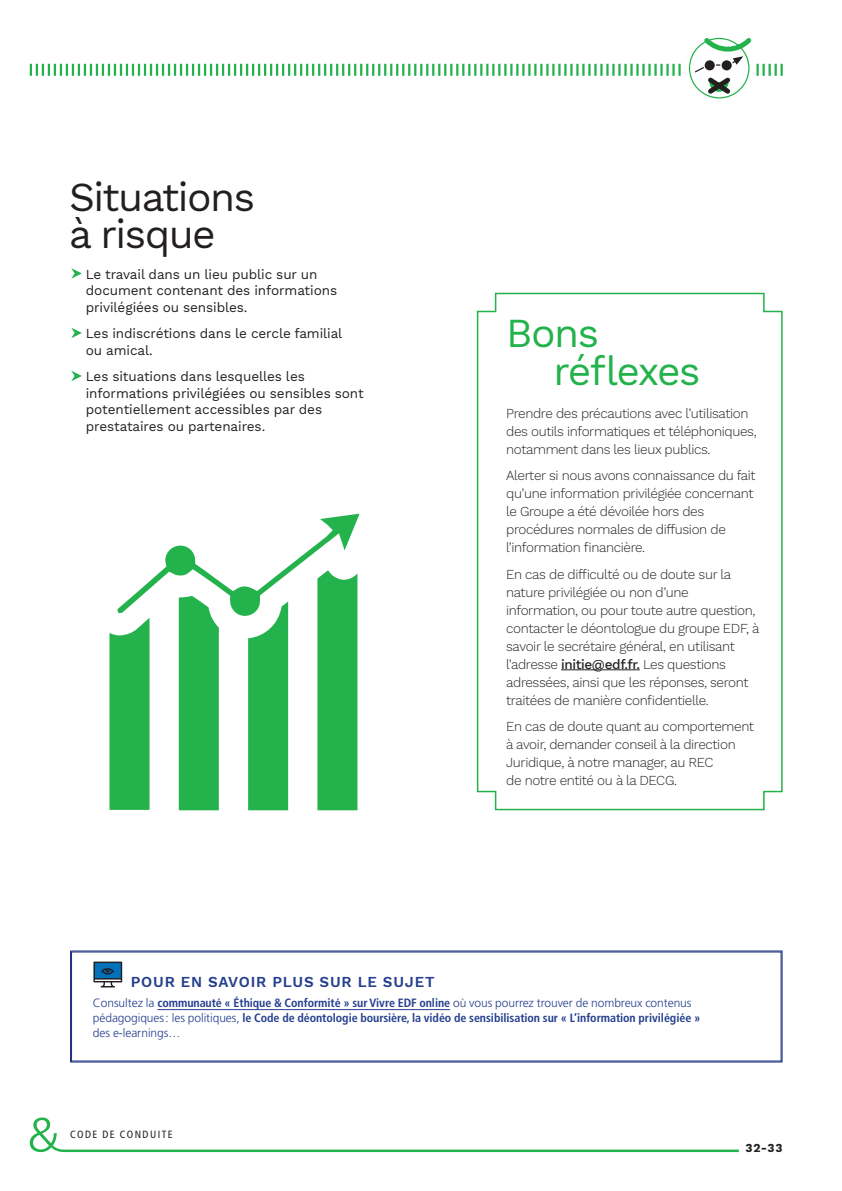
<style>
.page{position:relative;width:842px;height:1191px;background:#fff}
.page>*{position:absolute;margin:0;border:0;box-sizing:border-box;transform-origin:0 0}
.t1{font:40.5px/37.5px "Work Sans";letter-spacing:-.035em;color:#231f20}
.t2{font:40.5px/37.5px "Work Sans";letter-spacing:-.04em;color:#23b24b}
.t3{font:600 15px "Work Sans";letter-spacing:.055em;color:#253f8e}
.t4{font:300 13.5px/18px "Work Sans";letter-spacing:-.025em;color:#231f20}
.t5{font:13.5px/16.5px "Work Sans";letter-spacing:-.005em;color:#231f20}
.t6{font:700 condensed 12px/15px "Frutiger";letter-spacing:-.005em;color:#253f8e}
.t7{font:700 12px "Work Sans";color:#231f20}
.t8{font:condensed 10.5px "Frutiger";letter-spacing:.135em;color:#231f20}
.s1{font-weight:500}
.s2{font-weight:300;font-stretch:normal}
</style>
<div class="page">
<svg style="left:476px;top:292px;width:307px;height:519px"></svg>
<hr style="left:561px;top:669px;width:79px;height:1px;background:#231f20">
<svg style="left:70px;top:950px;width:713px;height:112px"></svg>
<svg style="left:93px;top:961px;width:29px;height:26px"></svg>
<svg style="left:71px;top:268px;width:11px;height:11px"></svg>
<svg style="left:71px;top:328px;width:11px;height:10px"></svg>
<svg style="left:71px;top:371px;width:11px;height:10px"></svg>
<svg style="left:109px;top:637px;width:249px;height:173px"></svg>
<svg style="left:109px;top:513px;width:251px;height:124px"></svg>
<svg style="left:30px;top:37px;width:753px;height:61px"></svg>
<div style="left:704px;top:60px;width:11px;height:11px;background:#231f20;border-radius:50%"></div>
<div style="left:703px;top:59px;width:13px;height:13px;border:1px solid #fff;border-radius:50%"></div>
<div style="left:721px;top:60px;width:11px;height:11px;background:#231f20;border-radius:50%"></div>
<div style="left:720px;top:59px;width:13px;height:13px;border:1px solid #fff;border-radius:50%"></div>
<svg style="left:30px;top:1117px;width:709px;height:35px"></svg>
<h1 class="t1" style="left:69px;top:180px;width:187px">Situations à risque</h1>
<p class="t5" style="left:86px;top:266px;width:253px">Le travail dans un lieu public sur un document contenant des informations privilégiées ou sensibles.</p>
<p class="t5" style="left:86px;top:326px;width:258px">Les indiscrétions dans le cercle familial ou amical.</p>
<p class="t5" style="left:86px;top:369px;width:279px">Les situations dans lesquelles les informations privilégiées ou sensibles sont potentiellement accessibles par des prestataires ou partenaires.</p>
<h1 class="t2" style="left:553px;top:316px;width:148px;text-indent:-47px">Bons réflexes</h1>
<p class="t4" style="left:506px;top:405px;width:252px">Prendre des précautions avec l’utilisation des outils informatiques et téléphoniques, notamment dans les lieux publics.</p>
<p class="t4" style="left:506px;top:467px;width:251px">Alerter si nous avons connaissance du fait qu’une information privilégiée concernant le Groupe a été dévoilée hors des procédures normales de diffusion de l’information financière.</p>
<p class="t4" style="left:506px;top:565px;width:255px">En cas de difficulté ou de doute sur la nature privilégiée ou non d’une information, ou pour toute autre question, contacter le déontologue du groupe EDF, à savoir le secrétaire général, en utilisant l’adresse <span class="s1">initie@edf.fr.</span> Les questions adressées, ainsi que les réponses, seront traitées de manière confidentielle.</p>
<p class="t4" style="left:506px;top:718px;width:249px">En cas de doute quant au comportement à avoir, demander conseil à la direction Juridique, à notre manager, au REC<br>de notre entité ou à la DECG.</p>
<p class="t3" style="left:131px;top:973px;width:305px">POUR EN SAVOIR PLUS SUR LE SUJET</p>
<p class="t6" style="left:93px;top:995px;width:609px"><span class="s2">Consultez la</span> communauté « Éthique &amp; Conformité » sur Vivre EDF online <span class="s2">où vous pourrez trouver de nombreux contenus pédagogiques: les politiques,</span> le Code de déontologie boursière, la vidéo de sensibilisation sur « L’information privilégiée » <span class="s2">des e-learnings…</span></p>
<p class="t8" style="left:70px;top:1128px;width:104px">CODE DE CONDUITE</p>
<p class="t7" style="left:746px;top:1141px;width:38px">32-33</p>
</div>
